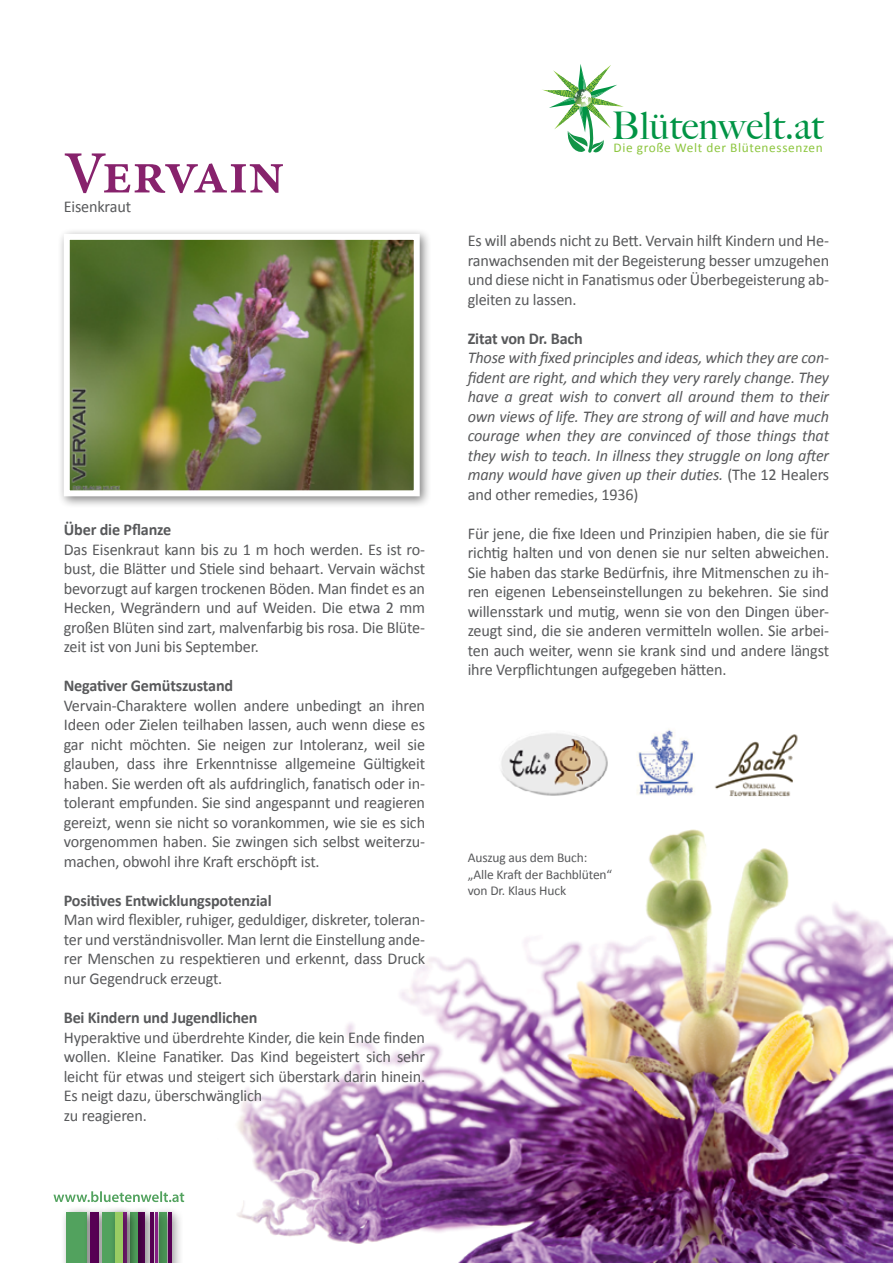
<style>
.page{position:relative;width:893px;height:1263px;background:#fff}
.page>*{position:absolute;margin:0;border:0;box-sizing:border-box;transform-origin:0 0}
.t1{font:600 60px "Minion Pro";letter-spacing:-.02em;color:#87226c}
.t2{font:500 38.1px "Big Caslon";color:#009444}
.t3{font:16.5px/19.5px "Calibri";letter-spacing:-.01em;color:#58595b;text-align:justify}
.t4{font:italic 16.5px/19.5px "Calibri";letter-spacing:-.01em;color:#58595b;text-align:justify}
.t5{font:700 16.5px "Calibri";letter-spacing:-.01em;color:#58595b}
.t6{font:13.5px/16.5px "Calibri";letter-spacing:-.01em;color:#58595b}
.t7{font:13.35px "Calibri";letter-spacing:.045em;color:#8dc63f}
.s1{font-style:normal}
</style>
<div class="page">
<img style="left:88px;top:829px;width:805px;height:434px">
<svg style="left:542px;top:64px;width:82px;height:89px"></svg>
<div style="left:60px;top:1206px;width:39px;height:57px;background:#000;opacity:.5"></div>
<div style="left:67px;top:1212px;width:20px;height:51px;background:#52a25e"></div>
<div style="left:83px;top:1206px;width:27px;height:57px;background:#000;opacity:.5"></div>
<div style="left:90px;top:1212px;width:8px;height:51px;background:#570054"></div>
<div style="left:123px;top:1206px;width:27px;height:57px;background:#000;opacity:.5"></div>
<div style="left:144px;top:1206px;width:22px;height:57px;background:#000;opacity:.5"></div>
<div style="left:95px;top:1206px;width:40px;height:57px;background:#000;opacity:.5"></div>
<div style="left:102px;top:1212px;width:21px;height:51px;background:#52a25e"></div>
<div style="left:161px;top:1206px;width:23px;height:57px;background:#000;opacity:.5"></div>
<hr style="left:168px;top:1212px;width:3px;height:51px;background:#570054">
<div style="left:149px;top:1206px;width:21px;height:57px;background:#000;opacity:.5"></div>
<hr style="left:156px;top:1212px;width:2px;height:51px;background:#851f83">
<div style="left:116px;top:1206px;width:24px;height:57px;background:#000;opacity:.5"></div>
<div style="left:109px;top:1206px;width:27px;height:57px;background:#000;opacity:.5"></div>
<div style="left:115px;top:1212px;width:8px;height:51px;background:#99cc63"></div>
<svg style="left:53px;top:1191px;width:131px;height:11px"></svg>
<img style="left:637px;top:729px;width:57px;height:67px">
<img style="left:715px;top:734px;width:83px;height:63px">
<img style="left:501px;top:733px;width:107px;height:63px">
<div style="left:57px;top:228px;width:375px;height:281px;background:#000;opacity:.5"></div>
<img style="left:71px;top:241px;width:342px;height:248px">
<div style="left:64px;top:234px;width:356px;height:262px;border:6px solid #fff"></div>
<h1 class="t1" style="left:64px;top:132px;width:222px">Vervain</h1>
<p class="t3" style="left:64px;top:197px;width:69px">Eisenkraut</p>
<p class="t5" style="left:64px;top:519px;width:109px">Über die Pflanze</p>
<p class="t3" style="left:64px;top:540px;width:363px">Das Eisenkraut kann bis zu 1 m hoch werden. Es ist ro&shy;bust, die Blätter und Stiele sind behaart. Vervain wächst bevorzugt auf kargen trockenen Böden. Man findet es an Hecken, Wegrändern und auf Weiden. Die etwa 2 mm großen Blüten sind zart, malvenfarbig bis rosa. Die Blüte&shy;zeit ist von Juni bis September.</p>
<p class="t5" style="left:64px;top:675px;width:171px">Negativer Gemütszustand</p>
<p class="t3" style="left:64px;top:696px;width:363px">Vervain-Charaktere wollen andere unbedingt an ihren Ideen oder Zielen teilhaben lassen, auch wenn diese es gar nicht möchten. Sie neigen zur Intoleranz, weil sie glauben, dass ihre Erkenntnisse allgemeine Gültigkeit haben. Sie werden oft als aufdringlich, fanatisch oder in&shy;tolerant empfunden. Sie sind angespannt und reagieren gereizt, wenn sie nicht so vorankommen, wie sie es sich vorgenommen haben. Sie zwingen sich selbst weiterzu&shy;machen, obwohl ihre Kraft erschöpft ist.</p>
<p class="t5" style="left:64px;top:890px;width:209px">Positives Entwicklungspotenzial</p>
<p class="t3" style="left:64px;top:910px;width:363px">Man wird flexibler, ruhiger, geduldiger, diskreter, toleran&shy;ter und verständnisvoller. Man lernt die Einstellung ande&shy;rer Menschen zu respektieren und erkennt, dass Druck nur Gegendruck erzeugt.</p>
<p class="t5" style="left:64px;top:1007px;width:195px">Bei Kindern und Jugendlichen</p>
<p class="t3" style="left:64px;top:1027px;width:363px;text-align:left">Hyperaktive und überdrehte Kinder, die kein Ende finden wollen. Kleine Fanatiker. Das Kind begeistert sich sehr leicht für etwas und steigert sich überstark darin hinein.<br>Es neigt dazu, überschwänglich<br>zu reagieren.</p>
<h2 class="t2" style="left:612px;top:103px;width:213px">Blütenwelt.at</h2>
<p class="t7" style="left:614px;top:140px;width:211px">Die große Welt der Blütenessenzen</p>
<p class="t3" style="left:468px;top:231px;width:363px">Es will abends nicht zu Bett. Vervain hilft Kindern und He&shy;ranwachsenden mit der Begeisterung besser umzugehen und diese nicht in Fanatismus oder Überbegeisterung ab&shy;gleiten zu lassen.</p>
<p class="t5" style="left:468px;top:328px;width:117px">Zitat von Dr. Bach</p>
<p class="t4" style="left:468px;top:347px;width:363px">Those with fixed principles and ideas, which they are con&shy;fident are right, and which they very rarely change. They have a great wish to convert all around them to their own views of life. They are strong of will and have much courage when they are convinced of those things that they wish to teach. In illness they struggle on long after many would have given up their duties. <span class="s1">(The 12 Healers and other remedies, 1936)</span></p>
<p class="t3" style="left:468px;top:524px;width:363px">Für jene, die fixe Ideen und Prinzipien haben, die sie für richtig halten und von denen sie nur selten abweichen.<br>Sie haben das starke Bedürfnis, ihre Mitmenschen zu ih&shy;ren eigenen Lebenseinstellungen zu bekehren. Sie sind willensstark und mutig, wenn sie von den Dingen über&shy;zeugt sind, die sie anderen vermitteln wollen. Sie arbei&shy;ten auch weiter, wenn sie krank sind und andere längst ihre Verpflichtungen aufgegeben hätten.</p>
<p class="t6" style="left:468px;top:850px;width:146px">Auszug aus dem Buch: „Alle Kraft der Bachblüten“ von Dr. Klaus Huck</p>
</div>
